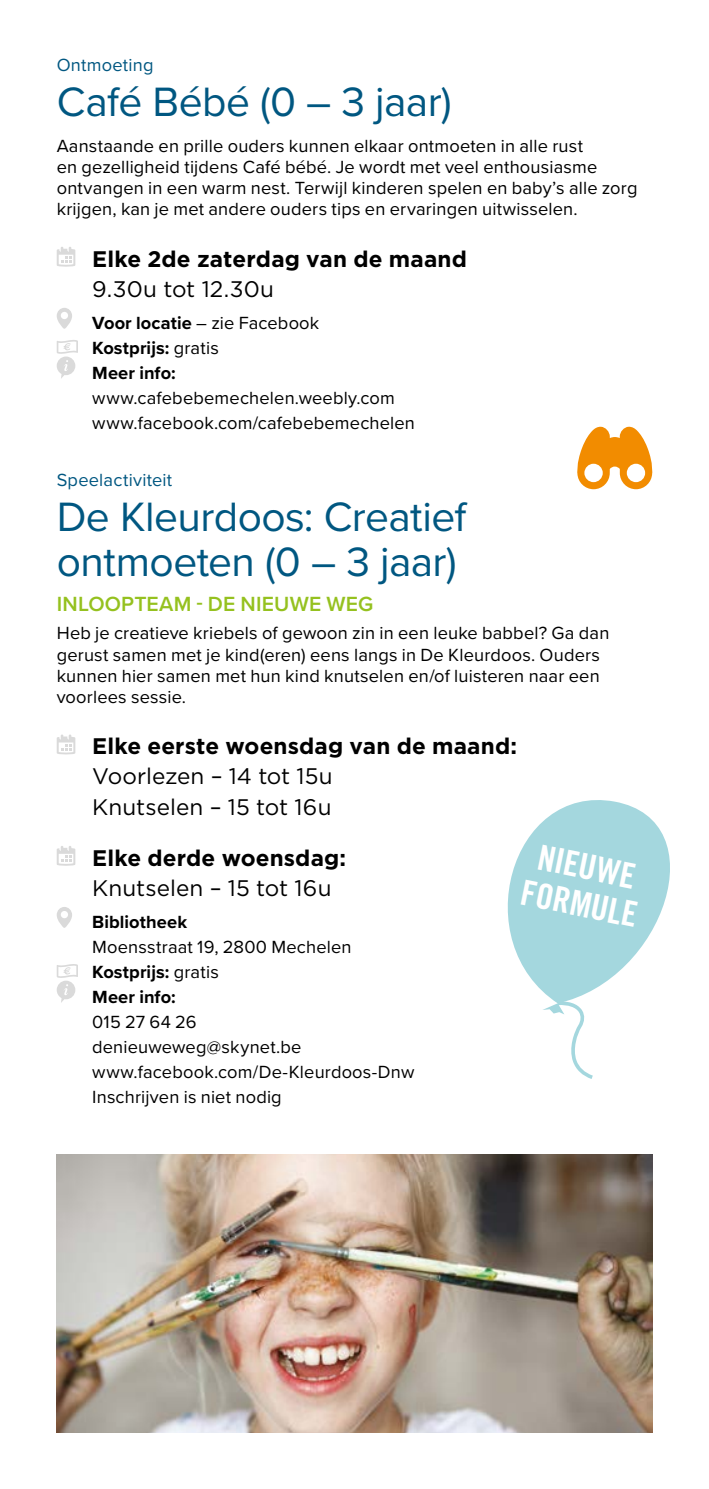
<style>
.page{position:relative;width:709px;height:1489px;background:#fff}
.page>*{position:absolute;margin:0;border:0;box-sizing:border-box;transform-origin:0 0}
.t1{font:42.5px/45px "Proxima Nova";letter-spacing:-.015em;color:#005781}
.t2{font:35px/37.5px "Trade Gothic Bold Cond Twenty";color:#fff}
.t3{font:700 22.5px "Gotham HTF";letter-spacing:.005em;color:#000}
.t4{font:22.5px/30px "Gotham HTF";letter-spacing:.005em;color:#000}
.t5{font:600 21.25px "Proxima Nova";letter-spacing:.01em;color:#95c11f}
.t6{font:18.25px/21.2px "Proxima Nova";letter-spacing:.01em;color:#000}
.t7{font:700 18.25px/25px "Proxima Nova";letter-spacing:.005em;color:#000}
.t8{font:18.25px "Proxima Nova";letter-spacing:.01em;color:#005781}
.s1{font-weight:400}
.s2{font-weight:700}
</style>
<div class="page">
<svg style="left:577px;top:426px;width:76px;height:63px"></svg>
<svg style="left:57px;top:247px;width:18px;height:20px"></svg>
<svg style="left:57px;top:308px;width:15px;height:21px"></svg>
<svg style="left:57px;top:340px;width:21px;height:39px"></svg>
<svg style="left:57px;top:734px;width:18px;height:20px"></svg>
<svg style="left:57px;top:846px;width:18px;height:19px"></svg>
<svg style="left:57px;top:907px;width:15px;height:21px"></svg>
<svg style="left:57px;top:964px;width:21px;height:38px"></svg>
<svg style="left:507px;top:800px;width:163px;height:200px;fill:#a4d7de"></svg>
<svg style="left:543px;top:1000px;width:50px;height:78px"></svg>
<img style="left:57px;top:1154px;width:595px;height:277px">
<p class="t8" style="left:57px;top:51px;width:98px">Ontmoeting</p>
<h1 class="t1" style="left:57px;top:78px;width:396px">Café Bébé (0 – 3 jaar)</h1>
<p class="t6" style="left:57px;top:134px;width:582px">Aanstaande en prille ouders kunnen elkaar ontmoeten in alle rust<br>en gezelligheid tijdens Café bébé. Je wordt met veel enthousiasme ontvangen in een warm nest. Terwijl kinderen spelen en baby’s alle zorg krijgen, kan je met andere ouders tips en ervaringen uitwisselen.</p>
<p class="t3" style="left:92px;top:246px;width:376px">Elke 2de zaterdag van de maand</p>
<p class="t4" style="left:92px;top:273px;width:183px">9.30u tot 12.30u</p>
<p class="t7" style="left:92px;top:310px;width:229px">Voor locatie <span class="s1">– zie Facebook<br></span>Kostprijs: <span class="s1">gratis<br></span>Meer info:</p>
<p class="t6" style="left:92px;top:384px;width:324px;line-height:25px">www.cafebebemechelen.weebly.com www.facebook.com/cafebebemechelen</p>
<p class="t8" style="left:57px;top:466px;width:117px">Speelactiviteit</p>
<h1 class="t1" style="left:57px;top:492px;width:411px">De Kleurdoos: Creatief ontmoeten (0 – 3 jaar)</h1>
<p class="t5" style="left:57px;top:588px;width:318px">INLOOPTEAM - DE NIEUWE WEG</p>
<p class="t6" style="left:57px;top:622px;width:554px">Heb je creatieve kriebels of gewoon zin in een leuke babbel? Ga dan gerust samen met je kind(eren) eens langs in De Kleurdoos. Ouders kunnen hier samen met hun kind knutselen en/of luisteren naar een voorlees sessie.</p>
<p class="t3" style="left:92px;top:733px;width:426px">Elke eerste woensdag van de maand:</p>
<p class="t4" style="left:92px;top:761px;width:242px">Voorlezen – 14 tot 15u<br>Knutselen – 15 tot 16u</p>
<p class="t3" style="left:92px;top:844px;width:255px">Elke derde woensdag:</p>
<p class="t4" style="left:92px;top:872px;width:241px">Knutselen – 15 tot 16u</p>
<p class="t7" style="left:92px;top:908px;width:97px">Bibliotheek</p>
<p class="t6" style="left:92px;top:933px;width:261px;line-height:25px">Moensstraat 19, 2800 Mechelen<br><span class="s2">Kostprijs:</span> gratis<br><span class="s2">Meer info:</span></p>
<p class="t6" style="left:92px;top:1008px;width:324px;line-height:25px">015 27 64 26<br>denieuweweg@skynet.be www.facebook.com/De-Kleurdoos-Dnw<br>Inschrijven is niet nodig</p>
<h2 class="t2" style="left:533px;top:835px;width:120px;rotate:12deg">NIEUWE<br>FORMULE</h2>
</div>
